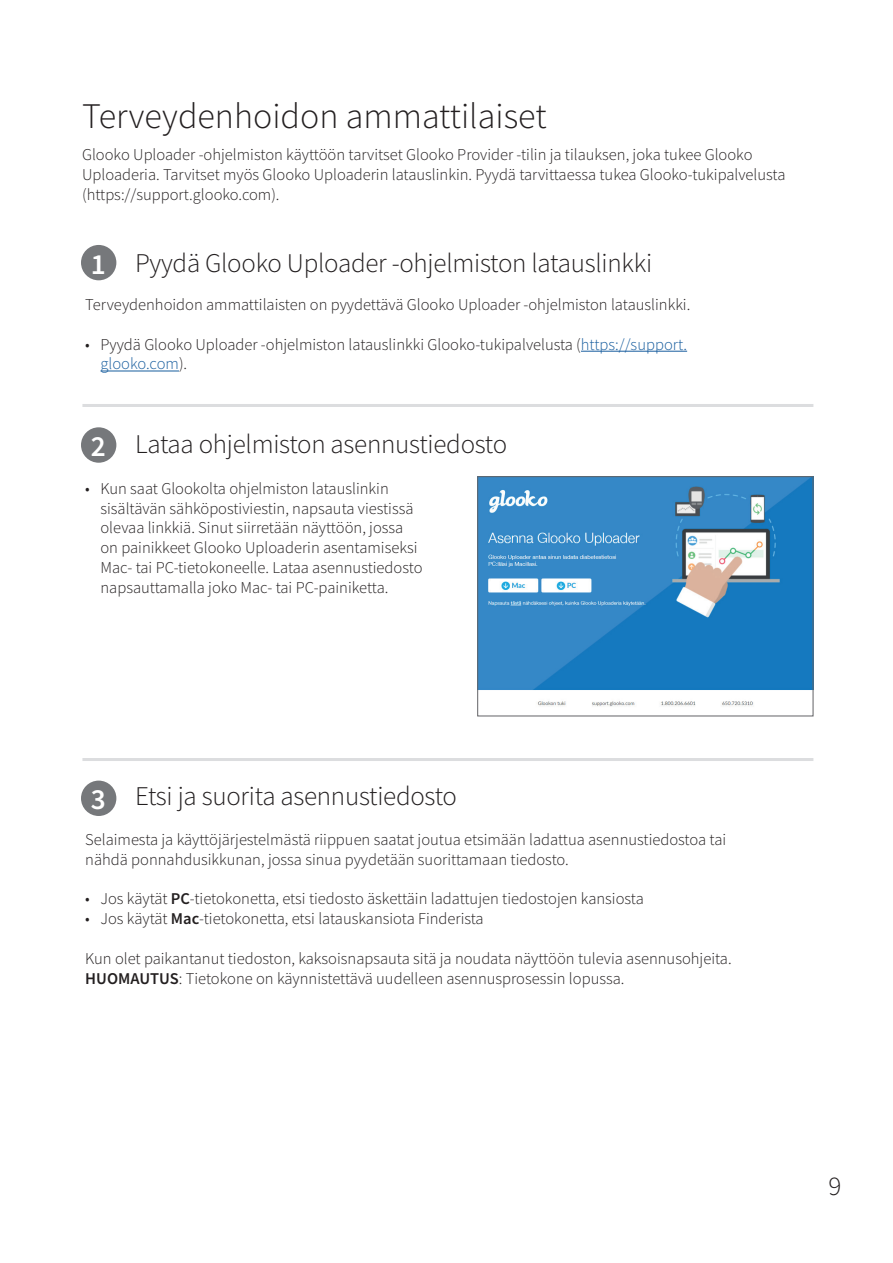
<style>
.page{position:relative;width:893px;height:1263px;background:#fff}
.page>*{position:absolute;margin:0;border:0;box-sizing:border-box;transform-origin:0 0}
.t1{font:300 36px "Source Sans Pro";color:#231f20}
.t2{font:300 27px "Source Sans Pro";letter-spacing:-.01em;color:#231f20}
.t3{font:300 16.5px/19.8px "Source Sans Pro";color:#231f20}
.s1{font-weight:600;font-size:29.25px;color:#fff}
.s2{color:#175d9e}
.s3{font-weight:600}
</style>
<div class="page">
<div style="left:81px;top:245px;width:35px;height:35px;background:#76787b;border-radius:50%"></div>
<div style="left:81px;top:427px;width:35px;height:36px;background:#76787b;border-radius:50%"></div>
<div style="left:81px;top:781px;width:35px;height:35px;background:#76787b;border-radius:50%"></div>
<hr style="left:581px;top:351px;width:106px;height:1px;background:#175d9e">
<hr style="left:100px;top:371px;width:79px;height:1px;background:#175d9e">
<img style="left:479px;top:478px;width:332px;height:229px">
<div style="left:477px;top:476px;width:336px;height:240px;border:1px solid #636366"></div>
<hr style="left:82px;top:758px;width:731px;height:3px;background:#dcdddf">
<hr style="left:82px;top:404px;width:731px;height:3px;background:#dcdddf">
<h1 class="t1" style="left:82px;top:94px;width:466px">Terveydenhoidon ammattilaiset</h1>
<p class="t3" style="left:82px;top:145px;width:705px">Glooko Uploader -ohjelmiston käyttöön tarvitset Glooko Provider -tilin ja tilauksen, joka tukee Glooko<br>Uploaderia. Tarvitset myös Glooko Uploaderin latauslinkin. Pyydä tarvittaessa tukea Glooko-tukipalvelusta (https://support.glooko.com).</p>
<h2 class="t2" style="left:91px;top:246px;width:563px"><span class="s1">1</span> Pyydä Glooko Uploader -ohjelmiston latauslinkki</h2>
<p class="t3" style="left:85px;top:295px;width:607px">Terveydenhoidon ammattilaisten on pyydettävä Glooko Uploader -ohjelmiston latauslinkki.</p>
<p class="t3" style="left:100px;top:334px;width:588px;text-indent:-15px">• Pyydä Glooko Uploader -ohjelmiston latauslinkki Glooko-tukipalvelusta (<span class="s2">https://support. glooko.com</span>).</p>
<h2 class="t2" style="left:91px;top:428px;width:418px"><span class="s1">2</span> Lataa ohjelmiston asennustiedosto</h2>
<p class="t3" style="left:100px;top:478px;width:324px;text-indent:-15px">• Kun saat Glookolta ohjelmiston latauslinkin sisältävän sähköpostiviestin, napsauta viestissä olevaa linkkiä. Sinut siirretään näyttöön, jossa on painikkeet Glooko Uploaderin asentamiseksi Mac- tai PC-tietokoneelle. Lataa asennustiedosto napsauttamalla joko Mac- tai PC-painiketta.</p>
<h2 class="t2" style="left:91px;top:780px;width:368px"><span class="s1">3</span> Etsi ja suorita asennustiedosto</h2>
<p class="t3" style="left:85px;top:830px;width:642px">Selaimesta ja käyttöjärjestelmästä riippuen saatat joutua etsimään ladattua asennustiedostoa tai nähdä ponnahdusikkunan, jossa sinua pyydetään suorittamaan tiedosto.</p>
<p class="t3" style="left:85px;top:889px;width:560px">• Jos käytät <span class="s3">PC</span>-tietokonetta, etsi tiedosto äskettäin ladattujen tiedostojen kansiosta</p>
<p class="t3" style="left:85px;top:909px;width:400px">• Jos käytät <span class="s3">Mac</span>-tietokonetta, etsi latauskansiota Finderista</p>
<p class="t3" style="left:85px;top:948px;width:648px">Kun olet paikantanut tiedoston, kaksoisnapsauta sitä ja noudata näyttöön tulevia asennusohjeita.<br><span class="s3">HUOMAUTUS</span>: Tietokone on käynnistettävä uudelleen asennusprosessin lopussa.</p>
<h2 class="t2" style="left:828px;top:1170px;width:14px">9</h2>
</div>
